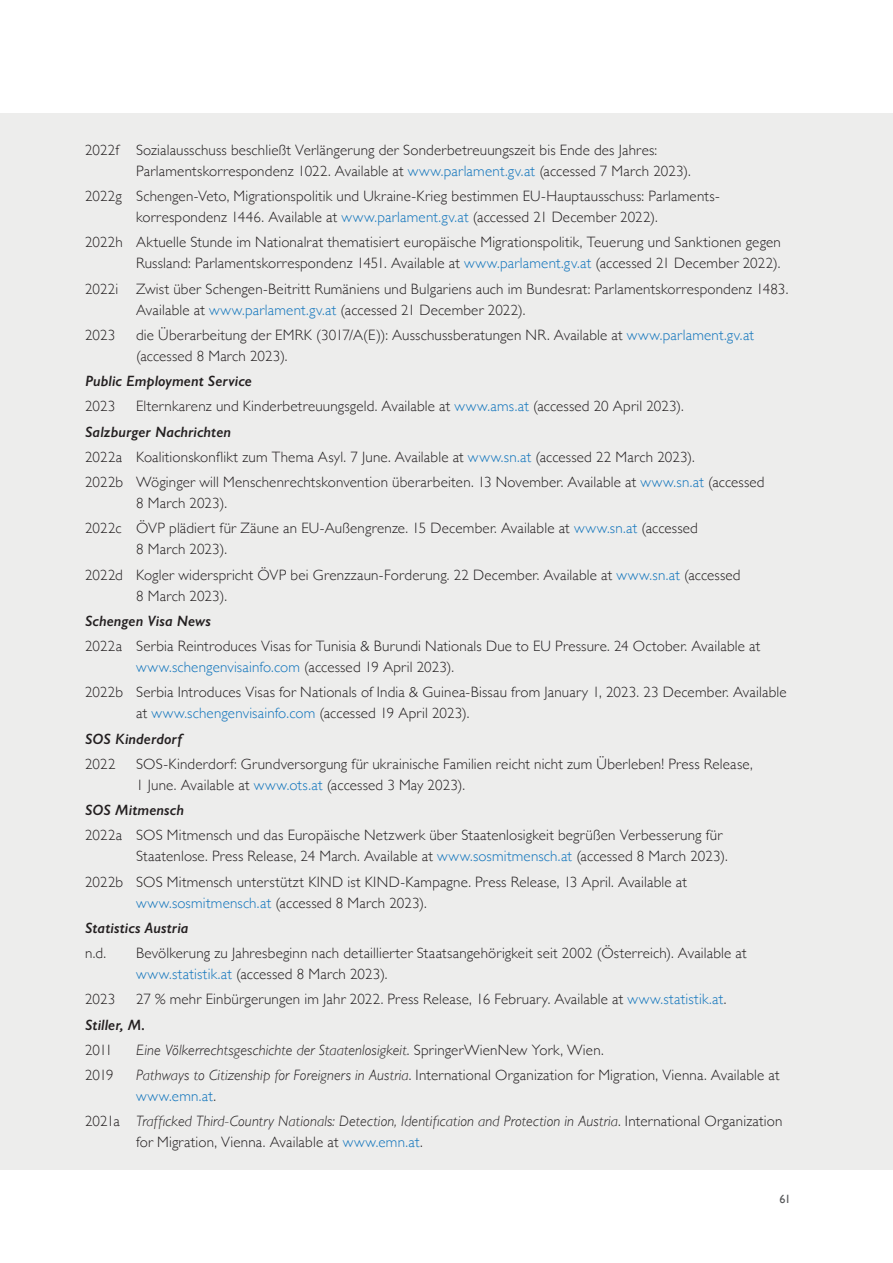
<style>
.page{position:relative;width:893px;height:1263px;background:#fff}
.page>*{position:absolute;margin:0;border:0;box-sizing:border-box;transform-origin:0 0}
.t1{font:300 15px/21px "Gill Sans";letter-spacing:.01em;color:#231f20}
.t2{font:italic 300 15px/21px "Gill Sans";letter-spacing:.005em;color:#231f20}
.t3{font:italic 600 15px "Gill Sans";letter-spacing:.005em;color:#231f20}
.t4{font:12px "Gill Sans";color:#57585a}
.s1{color:#1074bc}
.s2{font-weight:600;font-style:italic}
.s3{font-style:normal}
.s4{font-style:italic}
.s5{font-style:normal;color:#1074bc}
</style>
<div class="page">
<div style="left:0;top:113px;width:893px;height:1056px;background:#ededec"></div>
<p class="t1" style="left:136px;top:139px;width:556px;text-indent:-51px">2022f Sozialausschuss beschließt Verlängerung der Sonderbetreuungszeit bis Ende des Jahres:<br>Parlamentskorrespondenz 1022. Available at <span class="s1">www.parlament.gv.at</span> (accessed 7 March 2023).</p>
<p class="t1" style="left:136px;top:185px;width:584px;text-indent:-51px">2022g Schengen-Veto, Migrationspolitik und Ukraine-Krieg bestimmen EU-Hauptausschuss: Parlaments&shy;korrespondenz 1446. Available at <span class="s1">www.parlament.gv.at</span> (accessed 21 December 2022).</p>
<p class="t1" style="left:85px;top:231px;width:697px;text-align:right">2022h Aktuelle Stunde im Nationalrat thematisiert europäische Migrationspolitik, Teuerung und Sanktionen gegen<br>Russland: Parlamentskorrespondenz 1451. Available at <span class="s1">www.parlament.gv.at</span> (accessed 21 December 2022).</p>
<p class="t1" style="left:136px;top:278px;width:654px;text-indent:-51px">2022i Zwist über Schengen-Beitritt Rumäniens und Bulgariens auch im Bundesrat: Parlamentskorrespondenz 1483.<br>Available at <span class="s1">www.parlament.gv.at</span> (accessed 21 December 2022).</p>
<p class="t1" style="left:85px;top:324px;width:32px">2023</p>
<p class="t1" style="left:136px;top:324px;width:620px">die Überarbeitung der EMRK (3017/A(E)): Ausschussberatungen NR. Available at <span class="s1">www.parlament.gv.at </span>(accessed 8 March 2023).</p>
<p class="t3" style="left:85px;top:372px;width:168px">Public Employment Service</p>
<p class="t1" style="left:85px;top:395px;width:32px">2023</p>
<p class="t1" style="left:85px;top:393px;width:681px;line-height:25.2px;text-indent:51px">Elternkarenz und Kinderbetreuungsgeld. Available at <span class="s1">www.ams.at</span> (accessed 20 April 2023).<br><span class="s2">Salzburger Nachrichten<br></span>2022a Koalitionskonflikt zum Thema Asyl. 7 June. Available at <span class="s1">www.sn.at</span> (accessed 22 March 2023).<br>2022b Wöginger will Menschenrechtskonvention überarbeiten. 13 November. Available at <span class="s1">www.sn.at</span> (accessed</p>
<p class="t1" style="left:85px;top:490px;width:614px;line-height:25.2px;text-indent:51px">8 March 2023).<br>2022c ÖVP plädiert für Zäune an EU-Außengrenze. 15 December. Available at <span class="s1">www.sn.at</span> (accessed</p>
<p class="t1" style="left:85px;top:536px;width:657px;line-height:25.2px;text-indent:51px">8 March 2023).<br>2022d Kogler widerspricht ÖVP bei Grenzzaun-Forderung. 22 December. Available at <span class="s1">www.sn.at</span> (accessed</p>
<p class="t1" style="left:136px;top:585px;width:92px">8 March 2023).</p>
<p class="t3" style="left:85px;top:612px;width:128px">Schengen Visa News</p>
<p class="t1" style="left:136px;top:635px;width:626px;text-indent:-51px">2022a Serbia Reintroduces Visas for Tunisia &amp; Burundi Nationals Due to EU Pressure. 24 October. Available at <span class="s1">www.schengenvisainfo.com</span> (accessed 19 April 2023).</p>
<p class="t1" style="left:136px;top:681px;width:652px;text-indent:-51px">2022b Serbia Introduces Visas for Nationals of India &amp; Guinea-Bissau from January 1, 2023. 23 December. Available at <span class="s1">www.schengenvisainfo.com</span> (accessed 19 April 2023).</p>
<p class="t3" style="left:85px;top:729px;width:98px">SOS Kinderdorf</p>
<p class="t1" style="left:85px;top:753px;width:32px">2022</p>
<p class="t1" style="left:136px;top:753px;width:618px">SOS-Kinderdorf: Grundversorgung für ukrainische Familien reicht nicht zum Überleben! Press Release,<br>1 June. Available at <span class="s1">www.ots.at</span> (accessed 3 May 2023).</p>
<p class="t3" style="left:85px;top:801px;width:100px">SOS Mitmensch</p>
<p class="t1" style="left:136px;top:824px;width:593px;text-indent:-51px">2022a SOS Mitmensch und das Europäische Netzwerk über Staatenlosigkeit begrüßen Verbesserung für<br>Staatenlose. Press Release, 24 March. Available at <span class="s1">www.sosmitmensch.at</span> (accessed 8 March 2023).</p>
<p class="t1" style="left:136px;top:870px;width:552px;text-indent:-51px">2022b SOS Mitmensch unterstützt KIND ist KIND-Kampagne. Press Release, 13 April. Available at <span class="s1">www.sosmitmensch.at</span> (accessed 8 March 2023).</p>
<p class="t3" style="left:85px;top:919px;width:105px">Statistics Austria</p>
<p class="t1" style="left:85px;top:942px;width:23px">n.d.</p>
<p class="t1" style="left:136px;top:942px;width:612px">Bevölkerung zu Jahresbeginn nach detaillierter Staatsangehörigkeit seit 2002 (Österreich). Available at <span class="s1">www.statistik.at</span> (accessed 8 March 2023).</p>
<p class="t1" style="left:85px;top:988px;width:32px">2023</p>
<p class="t1" style="left:85px;top:986px;width:643px;line-height:25.2px;text-indent:51px">27 % mehr Einbürgerungen im Jahr 2022. Press Release, 16 February. Available at <span class="s1">www.statistik.at</span>.<br><span class="s2">Stiller, M.</span></p>
<p class="t1" style="left:85px;top:1039px;width:29px">2011</p>
<p class="t2" style="left:136px;top:1039px;width:469px">Eine Völkerrechtsgeschichte der Staatenlosigkeit<span class="s3">. SpringerWienNew York, Wien.</span></p>
<p class="t1" style="left:85px;top:1064px;width:30px">2019</p>
<p class="t1" style="left:136px;top:1064px;width:645px"><span class="s4">Pathways to Citizenship for Foreigners in Austria</span>. International Organization for Migration, Vienna. Available at <span class="s1">www.emn.at</span>.</p>
<p class="t2" style="left:136px;top:1111px;width:648px;text-indent:-51px"><span class="s3">2021a</span> Trafficked Third-Country Nationals: Detection, Identification and Protection in Austria<span class="s3">. International Organization for Migration, Vienna. Available at</span> <span class="s5">www.emn.at</span><span class="s3">.</span></p>
<p class="t4" style="left:779px;top:1192px;width:13px">61</p>
</div>
